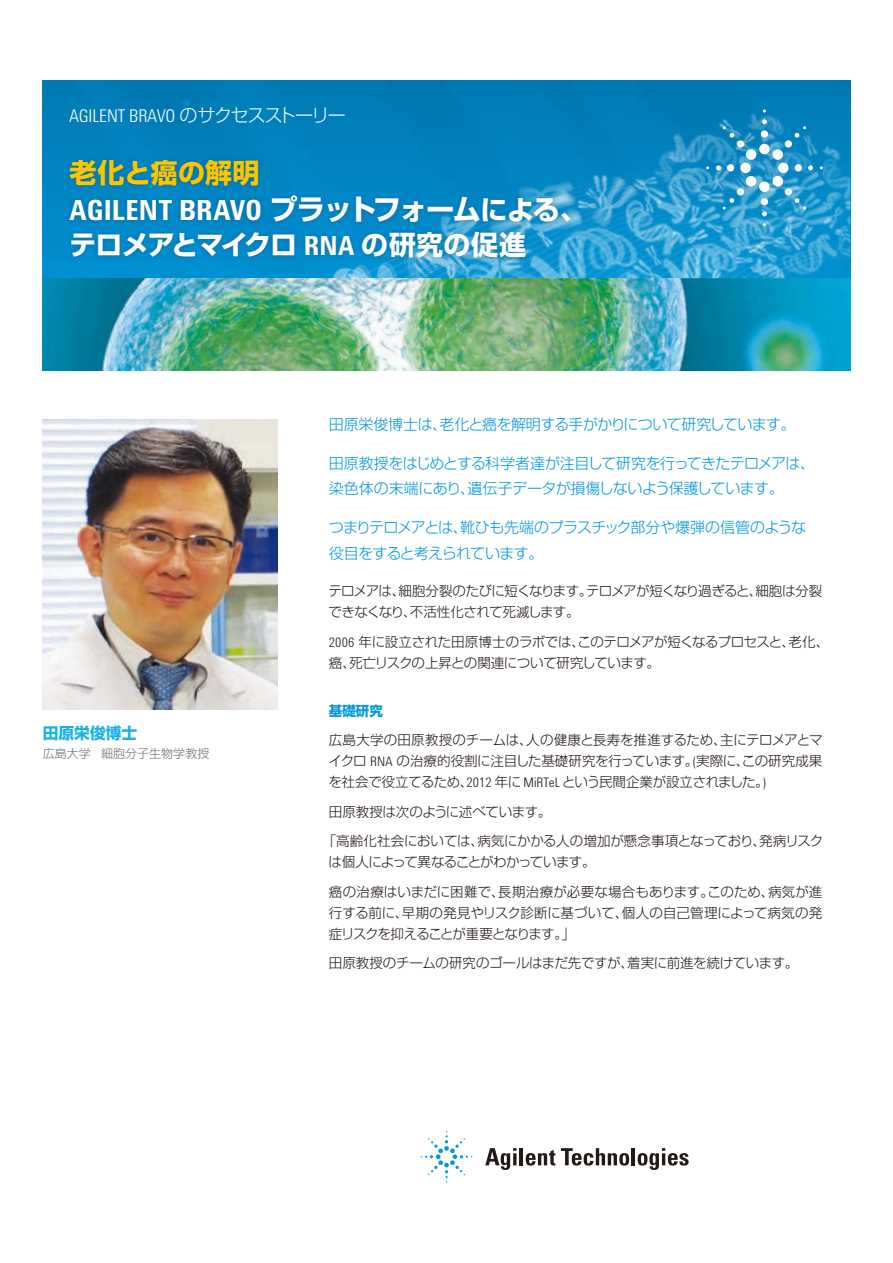
<style>
.page{position:relative;width:893px;height:1263px;background:#fff}
.page>*{position:absolute;margin:0;border:0;box-sizing:border-box;transform-origin:0 0}
.t1{font:700 28.5px "Agilent Condensed CFF";color:#fff}
.t2{font:700 27px "Shin Go Pro";letter-spacing:-.035em;color:#fff}
.t3{font:700 27px "Shin Go Pro";letter-spacing:.005em;color:#fbc500}
.t4{font:300 18px "Agilent Condensed CFF";color:#fff}
.t5{font:700 15.75px "Shin Go Pro";color:#17b2e9}
.t6{font:300 15px/25.5px "Shin Go Pro";letter-spacing:-.035em;color:#0097e0}
.t7{font:300 13.5px/21px "Shin Go Pro";letter-spacing:-.025em;color:#231916}
.t8{font:300 13.5px/21px "Shin Go Pro";letter-spacing:-.05em;color:#231916}
.t9{font:700 13.5px "Shin Go Pro";color:#0097e0}
.t10{font:300 12px "Shin Go Pro";color:#727272}
.s1{font-family:"Shin Go Pro"}
.s2{font-family:"Shin Go Pro";font-size:27px}
.s3{font-family:"Agilent Condensed CFF"}
</style>
<div class="page">
<img style="left:43px;top:81px;width:807px;height:290px">
<img style="left:43px;top:419px;width:235px;height:290px">
<img style="left:277px;top:81px;width:573px;height:197px">
<div style="left:65px;top:155px;width:510px;height:108px;background:#231916;opacity:.25"></div>
<svg style="left:485px;top:1148px;width:31px;height:22px"></svg>
<hr style="left:520px;top:1148px;width:3px;height:17px;background:#231916">
<svg style="left:526px;top:1150px;width:29px;height:15px"></svg>
<svg style="left:561px;top:1148px;width:68px;height:17px"></svg>
<hr style="left:632px;top:1148px;width:3px;height:17px;background:#231916">
<svg style="left:638px;top:1148px;width:51px;height:22px"></svg>
<svg style="left:421px;top:1131px;width:51px;height:51px"></svg>
<svg style="left:716px;top:119px;width:97px;height:97px;background:#3b9fcd"></svg>
<h3 class="t4" style="left:70px;top:102px;width:278px">AGILENT BRAVO <span class="s1">のサクセスストーリー</span></h3>
<h2 class="t3" style="left:70px;top:151px;width:192px">老化と癌の解明</h2>
<h1 class="t1" style="left:70px;top:189px;width:519px">AGILENT BRAVO <span class="s1">プラットフォーム</span><span class="s2">による、</span></h1>
<h2 class="t2" style="left:70px;top:223px;width:458px">テロメアとマイクロ <span class="s3">RNA</span> の研究の促進</h2>
<p class="t5" style="left:43px;top:721px;width:96px">田原栄俊博士</p>
<p class="t10" style="left:43px;top:743px;width:168px">広島大学 細胞分子生物学教授</p>
<p class="t6" style="left:329px;top:409px;width:468px">田原栄俊博士は、老化と癌を解明する手がかりについて研究しています。</p>
<p class="t6" style="left:329px;top:448px;width:488px">田原教授をはじめとする科学者達が注目して研究を行ってきたテロメアは、染色体の末端にあり、遺伝子データが損傷しないよう保護しています。</p>
<p class="t6" style="left:329px;top:513px;width:479px">つまりテロメアとは、靴ひも先端のプラスチック部分や爆弾の信管のような役目をすると考えられています。</p>
<p class="t8" style="left:328px;top:579px;width:495px">テロメアは、細胞分裂のたびに短くなります。テロメアが短くなり過ぎると、細胞は分裂できなくなり、不活性化されて死滅します。</p>
<p class="t7" style="left:329px;top:629px;width:502px"><span class="s3">2006</span> 年に設立された田原博士のラボでは、このテロメアが短くなるプロセスと、老化、癌、死亡リスクの上昇との関連について研究しています。</p>
<p class="t9" style="left:329px;top:700px;width:55px">基礎研究</p>
<p class="t7" style="left:328px;top:728px;width:496px;text-align:justify">広島大学の田原教授のチームは、人の健康と長寿を推進するため、主にテロメアとマイクロ <span class="s3">RNA</span> の治療的役割に注目した基礎研究を行っています。<span class="s3">(</span>実際に、この研究成果を社会で役立てるため、<span class="s3">2012</span> 年に <span class="s3">MiRTeL</span> という民間企業が設立されました。<span class="s3">)</span></p>
<p class="t7" style="left:323px;top:795px;width:502px;line-height:29.5px;text-indent:6px">田原教授は次のように述べています。<br>「高齢化社会においては、病気にかかる人の増加が懸念事項となっており、発病リスク</p>
<p class="t7" style="left:329px;top:846px;width:495px;line-height:29.5px">は個人によって異なることがわかっています。<br>癌の治療はいまだに困難で、長期治療が必要な場合もあります。このため、病気が進</p>
<p class="t7" style="left:329px;top:900px;width:495px">行する前に、早期の発見やリスク診断に基づいて、個人の自己管理によって病気の発症リスクを抑えることが重要となります。」</p>
<p class="t7" style="left:329px;top:951px;width:471px">田原教授のチームの研究のゴールはまだ先ですが、着実に前進を続けています。</p>
</div>
